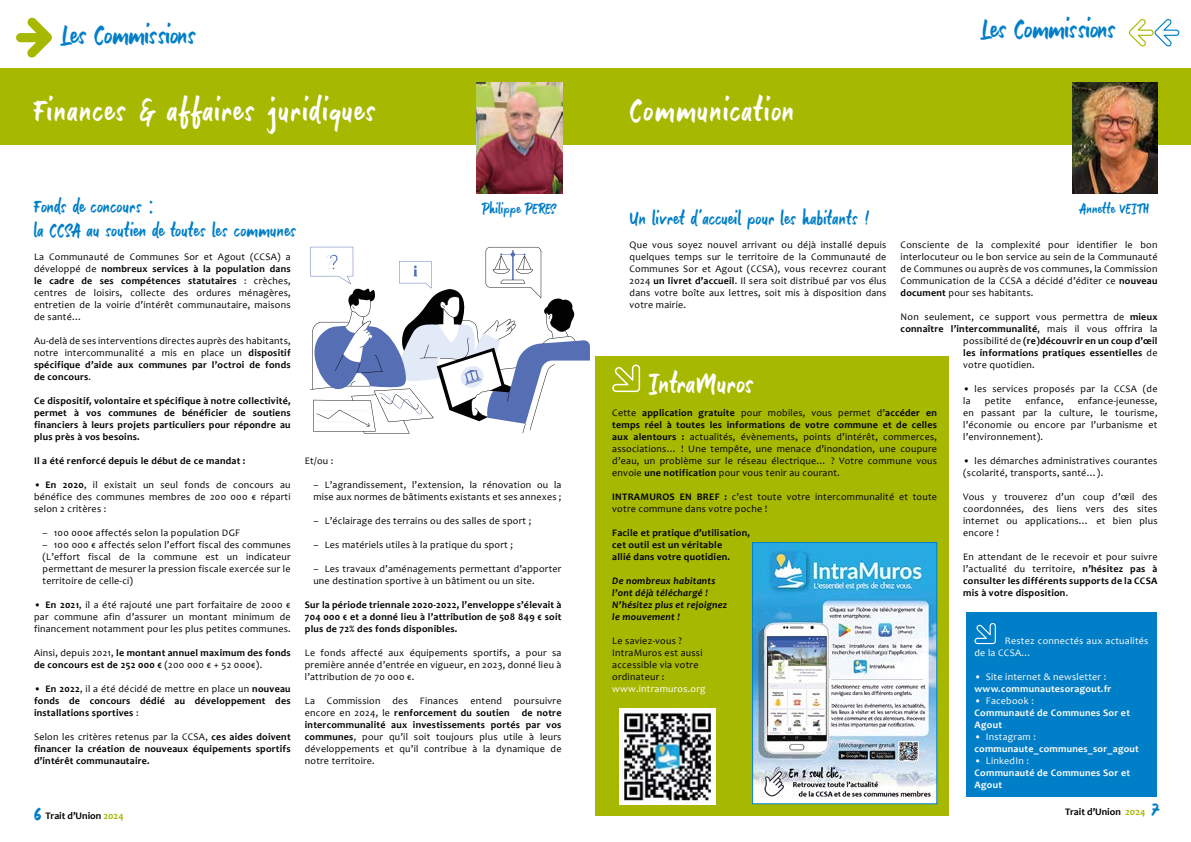
<style>
.page{position:relative;width:1191px;height:842px;background:#fff}
.page>*{position:absolute;margin:0;border:0;box-sizing:border-box;transform-origin:0 0}
.t1{font:36px "Gultan Bonte";letter-spacing:.05em;color:#fff}
.t2{font:31px "Gultan Bonte";letter-spacing:.025em;color:#fff}
.t3{font:30px "Gultan Bonte";color:#007ec7}
.t4{font:23px "Gultan Bonte";color:#007ec7}
.t5{font:21px/24px "Gultan Bonte";letter-spacing:.025em;color:#007ec7}
.t6{font:16px "Gultan Bonte";letter-spacing:.02em;color:#007ec7}
.t7{font:10px/12px "Candara";letter-spacing:.025em;color:#000;text-align:justify}
.t8{font:700 10px/12px "Candara";letter-spacing:.025em;color:#000;text-align:justify}
.t9{font:700 10px/12px "Candara";letter-spacing:.025em;color:#fff}
.t10{font:10px/12px "Candara";letter-spacing:.025em;color:#fff}
.t11{font:italic 700 10px/12px "Candara";letter-spacing:.025em;color:#000}
.t12{font:700 10px "Candara";color:#000}
.s1{font-weight:700}
.s2{font-weight:400}
.s3{color:#a7b800}
</style>
<div class="page">
<svg style="left:1128px;top:19px;width:51px;height:27px"></svg>
<svg style="left:16px;top:17px;width:36px;height:41px"></svg>
<div style="left:0;top:68px;width:595px;height:77px;background:#a7b800"></div>
<img style="left:477px;top:83px;width:85px;height:110px">
<div style="left:595px;top:68px;width:596px;height:77px;background:#a7b800"></div>
<div style="left:595px;top:356px;width:354px;height:460px;background:#a7b800"></div>
<img style="left:620px;top:709px;width:95px;height:95px">
<img style="left:754px;top:544px;width:181px;height:258px">
<div style="left:752px;top:542px;width:185px;height:262px;border:1px solid #007ec7"></div>
<svg style="left:612px;top:365px;width:28px;height:27px"></svg>
<img style="left:1072px;top:83px;width:85px;height:110px">
<svg style="left:310px;top:247px;width:280px;height:187px"></svg>
<div style="left:965px;top:612px;width:191px;height:185px;background:#007ec7"></div>
<svg style="left:974px;top:623px;width:22px;height:21px"></svg>
<h3 class="t3" style="left:61px;top:17px;width:137px">Les Commissions</h3>
<h3 class="t3" style="left:981px;top:12px;width:137px">Les Commissions</h3>
<h1 class="t1" style="left:34px;top:89px;width:344px">Finances &amp; affaires juridiques</h1>
<h1 class="t1" style="left:630px;top:89px;width:166px">Communication</h1>
<h3 class="t5" style="left:34px;top:195px;width:264px">Fonds de concours :<br>la CCSA au soutien de toutes les communes</h3>
<p class="t7" style="left:34px;top:251px;width:258px">La Communauté de Communes Sor et Agout (CCSA) a développé de <span class="s1">nombreux services à la population dans le cadre de ses compétences statutaires</span> : crèches, centres de loisirs, collecte des ordures ménagères, entretien de la voirie d’intérêt communautaire, maisons de santé…</p>
<p class="t7" style="left:34px;top:335px;width:258px">Au-delà de ses interventions directes auprès des habitants, notre intercommunalité a mis en place un <span class="s1">dispositif spécifique d’aide aux communes par l’octroi de fonds de concours</span>.</p>
<p class="t8" style="left:34px;top:395px;width:258px">Ce dispositif, volontaire et spécifique à notre collectivité, permet à vos communes de bénéficier de soutiens financiers à leurs projets particuliers pour répondre au plus près à vos besoins.</p>
<p class="t8" style="left:34px;top:455px;width:213px">Il a été renforcé depuis le début de ce mandat :</p>
<p class="t7" style="left:34px;top:479px;width:258px">• <span class="s1">En 2020</span>, il existait un seul fonds de concours au bénéfice des communes membres de 200 000 € réparti selon 2 critères :</p>
<p class="t7" style="left:43px;top:527px;width:199px">– 100 000€ affectés selon la population DGF</p>
<p class="t7" style="left:43px;top:539px;width:250px">– 100 000 € affectés selon l’effort fiscal des communes (L’effort fiscal de la commune est un indicateur permettant de mesurer la pression fiscale exercée sur le territoire de celle-ci)</p>
<p class="t7" style="left:34px;top:599px;width:258px">• <span class="s1">En 2021</span>, il a été rajouté une part forfaitaire de 2000 € par commune afin d’assurer un montant minimum de financement notamment pour les plus petites communes.</p>
<p class="t8" style="left:34px;top:647px;width:258px"><span class="s2">Ainsi, depuis 2021,</span> le montant annuel maximum des fonds de concours est de 252 000 € <span class="s2">(200 000 € + 52 000€).</span></p>
<p class="t8" style="left:34px;top:683px;width:258px"><span class="s2">•</span> En 2022<span class="s2">, il a été décidé de mettre en place un</span> nouveau fonds de concours dédié au développement des installations sportives <span class="s2">:</span></p>
<p class="t8" style="left:34px;top:731px;width:258px"><span class="s2">Selon les critères retenus par la CCSA,</span> ces aides doivent financer la création de nouveaux équipements sportifs d’intérêt communautaire.</p>
<h3 class="t6" style="left:482px;top:200px;width:75px">Philippe PERES</h3>
<p class="t7" style="left:305px;top:455px;width:30px">Et/ou :</p>
<p class="t7" style="left:313px;top:479px;width:250px">– L’agrandissement, l’extension, la rénovation ou la mise aux normes de bâtiments existants et ses annexes ;</p>
<p class="t7" style="left:313px;top:515px;width:219px">– L’éclairage des terrains ou des salles de sport ;</p>
<p class="t7" style="left:313px;top:539px;width:201px">– Les matériels utiles à la pratique du sport ;</p>
<p class="t7" style="left:313px;top:563px;width:250px">– Les travaux d’aménagements permettant d’apporter une destination sportive à un bâtiment ou un site.</p>
<p class="t8" style="left:305px;top:599px;width:258px">Sur la période triennale 2020-2022, l’enveloppe s’élevait à 704 000 € et a donné lieu à l’attribution de 508 849 € soit plus de 72% des fonds disponibles.</p>
<p class="t7" style="left:305px;top:647px;width:258px">Le fonds affecté aux équipements sportifs, a pour sa première année d’entrée en vigueur, en 2023, donné lieu à l’attribution de 70 000 €.</p>
<p class="t7" style="left:305px;top:695px;width:258px">La Commission des Finances entend poursuivre encore en 2024, le <span class="s1">renforcement du soutien de notre intercommunalité aux investissements portés par vos communes</span>, pour qu’il soit toujours plus utile à leurs développements et qu’il contribue à la dynamique de notre territoire.</p>
<h3 class="t6" style="left:1079px;top:199px;width:71px">Annette VEITH</h3>
<h3 class="t5" style="left:629px;top:207px;width:242px">Un livret d’accueil pour les habitants !</h3>
<p class="t7" style="left:629px;top:239px;width:258px">Que vous soyez nouvel arrivant ou déjà installé depuis quelques temps sur le territoire de la Communauté de Communes Sor et Agout (CCSA), vous recevrez courant 2024 <span class="s1">un livret d’accueil</span>. Il sera soit distribué par vos élus dans votre boîte aux lettres, soit mis à disposition dans votre mairie.</p>
<p class="t7" style="left:900px;top:239px;width:258px">Consciente de la complexité pour identifier le bon interlocuteur ou le bon service au sein de la Communauté de Communes ou auprès de vos communes, la Commission Communication de la CCSA a décidé d’éditer ce <span class="s1">nouveau document</span> pour ses habitants.</p>
<p class="t7" style="left:900px;top:311px;width:258px">Non seulement, ce support vous permettra de <span class="s1">mieux</span></p>
<p class="t8" style="left:900px;top:323px;width:258px">connaître l’intercommunalité<span class="s2">, mais il vous offrira la</span></p>
<p class="t8" style="left:963px;top:335px;width:196px"><span class="s2">possibilité de</span> (re)découvrir en un coup d’œil</p>
<p class="t8" style="left:963px;top:347px;width:196px">les informations pratiques essentielles <span class="s2">de</span></p>
<p class="t7" style="left:963px;top:359px;width:73px">votre quotidien.</p>
<p class="t7" style="left:963px;top:383px;width:196px">• les services proposés par la CCSA (de la</p>
<h2 class="t2" style="left:649px;top:366px;width:106px">IntraMuros</h2>
<p class="t7" style="left:612px;top:407px;width:326px">Cette <span class="s1">application gratuite</span> pour mobiles, vous permet d’<span class="s1">accéder en temps réel à toutes les informations de votre commune et de celles aux alentours :</span> actualités, évènements, points d’intérêt, commerces, associations… ! Une tempête, une menace d’inondation, une coupure d’eau, un problème sur le réseau électrique… ? Votre commune vous envoie <span class="s1">une notification</span> pour vous tenir au courant.</p>
<p class="t7" style="left:612px;top:491px;width:326px"><span class="s1">INTRAMUROS EN BREF :</span> c’est toute votre intercommunalité et toute votre commune dans votre poche !</p>
<p class="t8" style="left:612px;top:527px;width:139px;text-align:left">Facile et pratique d’utilisation, cet outil est un véritable<br>allié dans votre quotidien.</p>
<p class="t11" style="left:612px;top:575px;width:116px">De nombreux habitants l’ont déjà téléchargé !<br>N’hésitez plus et rejoignez le mouvement !</p>
<p class="t7" style="left:612px;top:635px;width:92px;text-align:left">Le saviez-vous ?<br>IntraMuros est aussi accessible via votre ordinateur :</p>
<p class="t10" style="left:612px;top:683px;width:95px">www.intramuros.org</p>
<p class="t7" style="left:963px;top:395px;width:196px;text-indent:115px">enfance-jeunesse, en passant par la culture, le tourisme, l’économie ou encore par l’urbanisme et l’environnement).</p>
<p class="t7" style="left:963px;top:455px;width:196px">• les démarches administratives courantes (scolarité, transports, santé…).</p>
<p class="t7" style="left:963px;top:491px;width:196px">Vous y trouverez d’un coup d’œil des coordonnées, des liens vers des sites internet ou applications… et bien plus encore !</p>
<p class="t8" style="left:963px;top:551px;width:196px"><span class="s2">En attendant de le recevoir et pour suivre l’actualité du territoire,</span> n’hésitez pas à consulter les différents supports de la CCSA mis à votre disposition<span class="s2">.</span></p>
<p class="t7" style="left:984px;top:395px;width:28px">petite</p>
<p class="t7" style="left:1025px;top:395px;width:40px">enfance,</p>
<p class="t10" style="left:974px;top:635px;width:175px;text-indent:30px">Restez connectés aux actualités de la CCSA…</p>
<p class="t10" style="left:974px;top:671px;width:133px">• Site internet &amp; newsletter :</p>
<p class="t9" style="left:974px;top:683px;width:138px">www.communautesoragout.fr</p>
<p class="t10" style="left:974px;top:695px;width:61px">• Facebook :</p>
<p class="t9" style="left:974px;top:707px;width:157px">Communauté de Communes Sor et<br>Agout</p>
<p class="t10" style="left:974px;top:731px;width:63px">• Instagram :</p>
<p class="t9" style="left:974px;top:743px;width:166px">communaute_communes_sor_agout</p>
<p class="t10" style="left:974px;top:755px;width:56px">• LinkedIn :</p>
<p class="t9" style="left:974px;top:767px;width:157px">Communauté de Communes Sor et<br>Agout</p>
<h3 class="t4" style="left:34px;top:799px;width:9px">6</h3>
<p class="t12" style="left:46px;top:809px;width:80px">Trait d’Union <span class="s3">2024</span></p>
<p class="t12" style="left:1065px;top:805px;width:82px">Trait d’Union <span class="s3">2024</span></p>
<h3 class="t4" style="left:1150px;top:795px;width:10px">7</h3>
</div>
